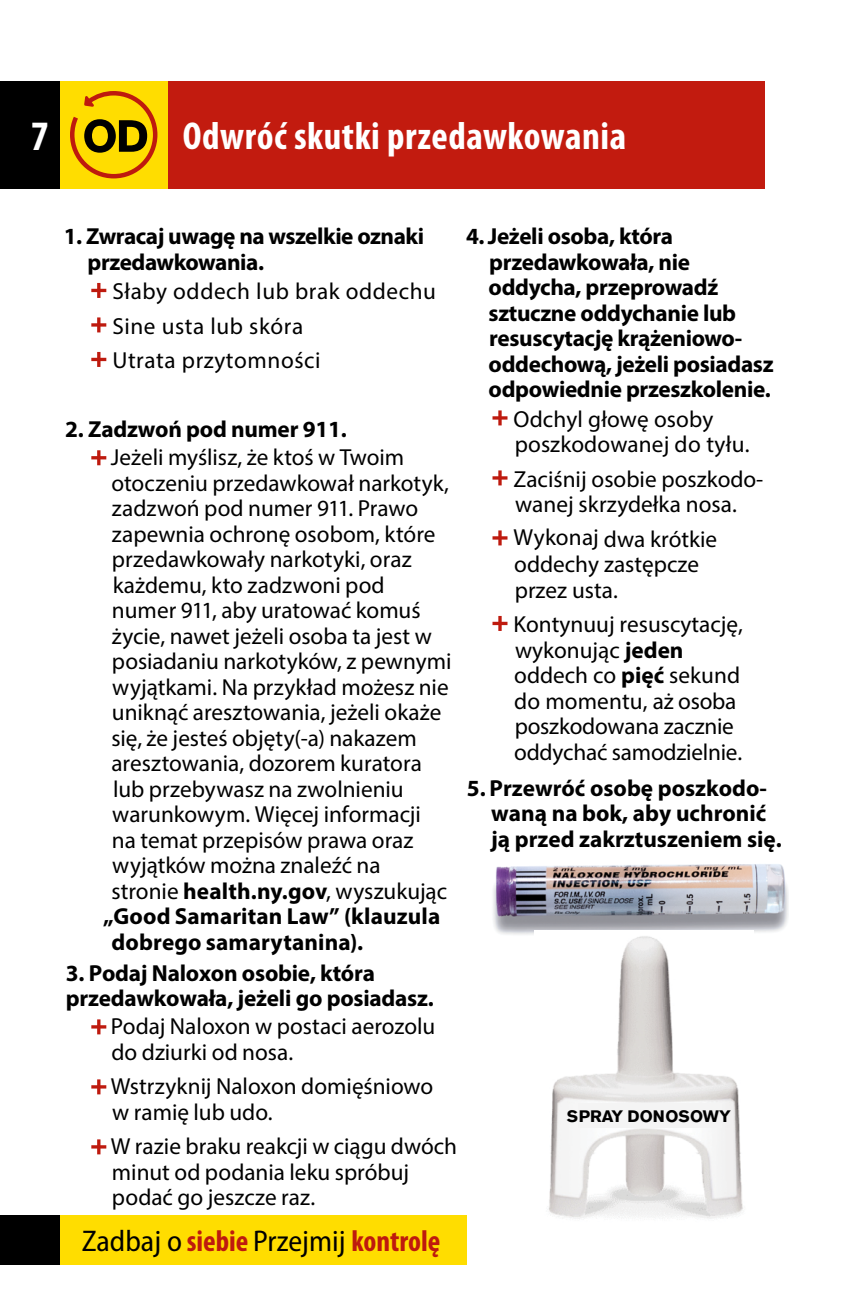
<style>
.page{position:relative;width:864px;height:1296px;background:#fff}
.page>*{position:absolute;margin:0;border:0;box-sizing:border-box;transform-origin:0 0}
.t1{font:700 condensed 42px "Myriad Pro";color:#fff}
.t2{font:700 condensed 39px "Myriad Pro";letter-spacing:.015em;color:#fff}
.t3{font:semi-condensed 30px "Myriad Pro";color:#000}
.t4{font:23.4px/25.5px "Myriad Pro";color:#000}
.t5{font:700 23.4px/25.5px "Myriad Pro";letter-spacing:-.01em;color:#000}
.t6{font:23.4px "Myriad Pro";letter-spacing:.025em;color:#000}
.t7{font:700 16.5px "Akzidenz Grotesk BQ";color:#000}
.s1{font-weight:700}
.s2{font-weight:700;font-stretch:condensed;color:#be1a0e}
</style>
<div class="page">
<img style="left:493px;top:864px;width:296px;height:71px">
<hr style="left:97px;top:283px;width:3px;height:15px;background:#be1a0e">
<hr style="left:91px;top:289px;width:15px;height:3px;background:#be1a0e">
<hr style="left:97px;top:317px;width:3px;height:15px;background:#be1a0e">
<svg style="left:91px;top:323px;width:15px;height:4px"></svg>
<hr style="left:97px;top:352px;width:3px;height:15px;background:#be1a0e">
<hr style="left:91px;top:358px;width:15px;height:3px;background:#be1a0e">
<hr style="left:97px;top:450px;width:3px;height:15px;background:#be1a0e">
<hr style="left:91px;top:456px;width:15px;height:3px;background:#be1a0e">
<hr style="left:97px;top:1019px;width:3px;height:15px;background:#be1a0e">
<svg style="left:91px;top:1025px;width:15px;height:4px"></svg>
<hr style="left:97px;top:1079px;width:3px;height:15px;background:#be1a0e">
<svg style="left:91px;top:1085px;width:15px;height:4px"></svg>
<hr style="left:97px;top:1139px;width:3px;height:15px;background:#be1a0e">
<svg style="left:91px;top:1145px;width:15px;height:4px"></svg>
<svg style="left:498px;top:410px;width:4px;height:15px"></svg>
<svg style="left:493px;top:416px;width:15px;height:4px"></svg>
<svg style="left:498px;top:470px;width:4px;height:15px"></svg>
<svg style="left:493px;top:476px;width:15px;height:4px"></svg>
<svg style="left:498px;top:530px;width:4px;height:15px"></svg>
<svg style="left:493px;top:536px;width:15px;height:4px"></svg>
<svg style="left:498px;top:616px;width:4px;height:15px"></svg>
<hr style="left:493px;top:622px;width:15px;height:3px;background:#be1a0e">
<div style="left:59px;top:1215px;width:407px;height:49px;background:#fd0"></div>
<div style="left:0;top:1215px;width:59px;height:49px;background:#000"></div>
<div style="left:166px;top:81px;width:599px;height:108px;background:#c21b0f"></div>
<div style="left:60px;top:81px;width:107px;height:108px;background:#fd0"></div>
<div style="left:0;top:81px;width:60px;height:108px;background:#000"></div>
<svg style="left:70px;top:91px;width:88px;height:88px"></svg>
<img style="left:535px;top:930px;width:219px;height:289px">
<div style="left:578px;top:1103px;width:143px;height:25px;background:#f4f4f4"></div>
<p class="t1" style="left:31px;top:113px;width:19px">7</p>
<p class="t2" style="left:183px;top:114px;width:445px">Odwróć skutki przedawkowania</p>
<p class="t5" style="left:88px;top:223px;width:338px;text-indent:-24px">1. Zwracaj uwagę na wszelkie oznaki przedawkowania.</p>
<p class="t6" style="left:112px;top:277px;width:325px">Słaby oddech lub brak oddechu</p>
<p class="t6" style="left:112px;top:312px;width:192px">Sine usta lub skóra</p>
<p class="t6" style="left:112px;top:346px;width:210px">Utrata przytomności</p>
<p class="t5" style="left:65px;top:416px;width:283px">2. Zadzwoń pod numer 911.</p>
<p class="t4" style="left:111px;top:444px;width:295px">Jeżeli myślisz, że ktoś w Twoim</p>
<p class="t4" style="left:111px;top:470px;width:339px">otoczeniu przedawkował narkotyk,</p>
<p class="t4" style="left:112px;top:495px;width:308px">zadzwoń pod numer 911. Prawo</p>
<p class="t4" style="left:112px;top:521px;width:325px">zapewnia ochronę osobom, które</p>
<p class="t4" style="left:112px;top:546px;width:301px">przedawkowały narkotyki, oraz</p>
<p class="t4" style="left:113px;top:572px;width:274px">każdemu, kto zadzwoni pod</p>
<p class="t4" style="left:112px;top:597px;width:310px">numer 911, aby uratować komuś</p>
<p class="t4" style="left:112px;top:623px;width:322px">życie, nawet jeżeli osoba ta jest w</p>
<p class="t4" style="left:112px;top:648px;width:341px">posiadaniu narkotyków, z pewnymi</p>
<p class="t4" style="left:112px;top:674px;width:338px">wyjątkami. Na przykład możesz nie</p>
<p class="t4" style="left:112px;top:699px;width:331px">uniknąć aresztowania, jeżeli okaże</p>
<p class="t4" style="left:111px;top:725px;width:307px">się, że jesteś objęty(-a) nakazem</p>
<p class="t4" style="left:112px;top:750px;width:312px">aresztowania, dozorem kuratora</p>
<p class="t4" style="left:113px;top:776px;width:292px">lub przebywasz na zwolnieniu</p>
<p class="t4" style="left:112px;top:801px;width:310px">warunkowym. Więcej informacji</p>
<p class="t4" style="left:112px;top:827px;width:303px">na temat przepisów prawa oraz</p>
<p class="t4" style="left:112px;top:852px;width:270px">wyjątków można znaleźć na</p>
<p class="t4" style="left:111px;top:878px;width:337px">stronie <span class="s1">health.ny.gov</span>, wyszukując</p>
<p class="t5" style="left:103px;top:903px;width:339px">„Good Samaritan Law” (klauzula</p>
<p class="t5" style="left:112px;top:928px;width:253px">dobrego samarytanina).</p>
<p class="t5" style="left:66px;top:959px;width:370px">3. Podaj Naloxon osobie, która przedawkowała, jeżeli go posiadasz.</p>
<p class="t4" style="left:111px;top:1013px;width:326px">Podaj Naloxon w postaci aerozolu do dziurki od nosa.</p>
<p class="t4" style="left:111px;top:1073px;width:324px">Wstrzyknij Naloxon domięśniowo w ramię lub udo.</p>
<p class="t4" style="left:111px;top:1133px;width:348px">W razie braku reakcji w ciągu dwóch minut od podania leku spróbuj podać go jeszcze raz.</p>
<p class="t3" style="left:82px;top:1225px;width:360px">Zadbaj o <span class="s2">siebie</span> Przejmij <span class="s2">kontrolę</span></p>
<p class="t5" style="left:489px;top:223px;width:286px;text-indent:-23px">4. Jeżeli osoba, która przedawkowała, nie oddycha, przeprowadź sztuczne oddychanie lub resuscytację krążeniowo&shy;oddechową, jeżeli posiadasz odpowiednie przeszkolenie.</p>
<p class="t4" style="left:514px;top:406px;width:238px">Odchyl głowę osoby poszkodowanej do tyłu.</p>
<p class="t4" style="left:514px;top:466px;width:251px">Zaciśnij osobie poszkodo&shy;wanej skrzydełka nosa.</p>
<p class="t4" style="left:514px;top:526px;width:205px">Wykonaj dwa krótkie oddechy zastępcze przez usta.</p>
<p class="t4" style="left:514px;top:611px;width:231px">Kontynuuj resuscytację, wykonując <span class="s1">jeden </span>oddech co <span class="s1">pięć</span> sekund do momentu, aż osoba poszkodowana zacznie oddychać samodzielnie.</p>
<p class="t5" style="left:491px;top:775px;width:292px;text-indent:-24px">5. Przewróć osobę poszkodo&shy;waną na bok, aby uchronić ją przed zakrztuszeniem się.</p>
<p class="t7" style="left:567px;top:1107px;width:165px">SPRAY DONOSOWY</p>
</div>
